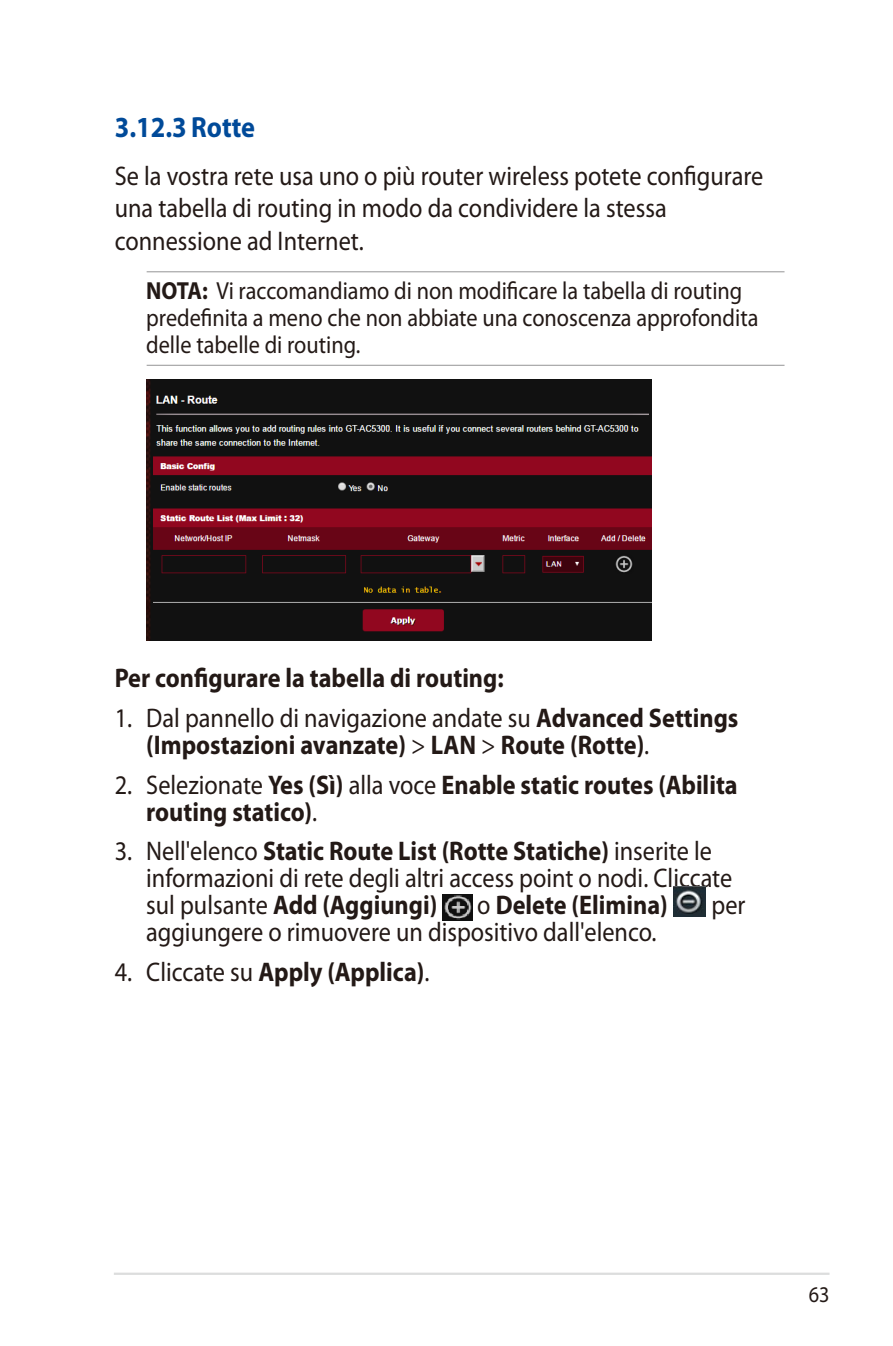
<style>
.page{position:relative;width:893px;height:1346px;background:#fff}
.page>*{position:absolute;margin:0;border:0;box-sizing:border-box;transform-origin:0 0}
.t1{font:700 29.25px "Myriad Pro";color:#004a99;scale:.9 1}
.t2{font:27px/32.4px "Myriad Pro";color:#231916;scale:.9 1}
.t3{font:700 27px/27px "Myriad Pro";color:#231916;scale:.9 1}
.t4{font:24.75px/27px "Myriad Pro";color:#231916;scale:.9 1}
.t5{font:22.5px "Myriad Pro";color:#231916;scale:.9 1}
.s1{font-weight:700}
.s2{font-weight:400}
</style>
<div class="page">
<hr style="left:114px;top:1272px;width:715px;height:3px;background:#dcdddd">
<hr style="left:147px;top:271px;width:637px;height:1px;background:#a0a0a1">
<hr style="left:147px;top:365px;width:637px;height:1px;background:#a0a0a1">
<img style="left:442px;top:895px;width:30px;height:26px">
<img style="left:673px;top:886px;width:32px;height:30px">
<img style="left:147px;top:380px;width:505px;height:260px">
<p class="t1" style="left:115px;top:110px;width:157px">3.12.3 Rotte</p>
<p class="t2" style="left:115px;top:160px;width:722px">Se la vostra rete usa uno o più router wireless potete configurare una tabella di routing in modo da condividere la stessa connessione ad Internet.</p>
<p class="t4" style="left:146px;top:278px;width:682px"><span class="s1">NOTA:</span> Vi raccomandiamo di non modificare la tabella di routing predefinita a meno che non abbiate una conoscenza approfondita delle tabelle di routing.</p>
<p class="t3" style="left:115px;top:665px;width:434px">Per configurare la tabella di routing:</p>
<p class="t3" style="left:146px;top:704px;width:659px;text-indent:-31px"><span class="s2">1. Dal pannello di navigazione andate su</span> Advanced Settings (Impostazioni avanzate) <span class="s2">&gt;</span> LAN <span class="s2">&gt;</span> Route (Rotte)<span class="s2">.</span></p>
<p class="t3" style="left:146px;top:771px;width:659px;text-indent:-31px"><span class="s2">2. Selezionate</span> Yes (Sì) <span class="s2">alla voce</span> Enable static routes (Abilita routing statico)<span class="s2">.</span></p>
<p class="t2" style="left:146px;top:838px;width:653px;line-height:27px;text-indent:-31px">3. Nell'elenco <span class="s1">Static Route List (Rotte Statiche)</span> inserite le informazioni di rete degli altri access point o nodi. Cliccate sul pulsante <span class="s1">Add (Aggiungi)</span></p>
<p class="t3" style="left:477px;top:892px;width:213px"><span class="s2">o</span> Delete (Elimina)</p>
<p class="t2" style="left:712px;top:890px;width:39px">per</p>
<p class="t2" style="left:146px;top:917px;width:569px">aggiungere o rimuovere un dispositivo dall'elenco.</p>
<p class="t3" style="left:115px;top:959px;width:351px"><span class="s2">4. Cliccate su</span> Apply (Applica)<span class="s2">.</span></p>
<p class="t5" style="left:809px;top:1282px;width:25px">63</p>
</div>
